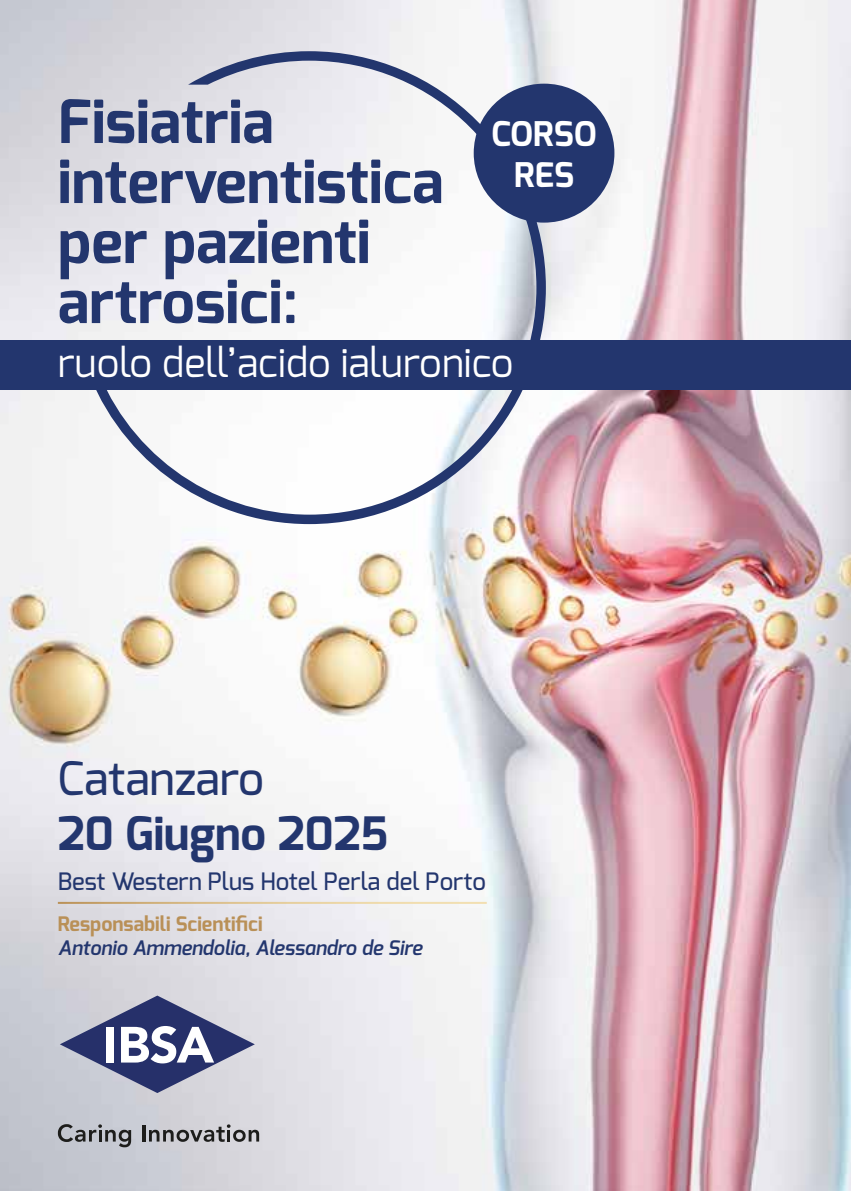
<style>
.page{position:relative;width:851px;height:1191px;background:#fff}
.page>*{position:absolute;margin:0;border:0;box-sizing:border-box;transform-origin:0 0}
.t1{font:700 60px/60px "Exo";color:#23366e}
.t2{font:700 46px "Exo";color:#23366e}
.t3{font:500 46px "Exo";color:#23366e}
.t4{font:40px "Exo";color:#fff}
.t5{font:700 34px/40.8px "Exo";color:#fff;text-align:center}
.t6{font:500 24px "Exo";color:#23366e}
.t7{font:italic 600 20px "Exo";color:#23366e}
.t8{font:700 20px "Exo";color:#b99057}
</style>
<div class="page">
<img style="left:0;top:0;width:850px;height:1191px">
<div style="left:0;top:340px;width:850px;height:49px;background:#23366e"></div>
<svg style="left:83px;top:51px;width:463px;height:473px"></svg>
<div style="left:473px;top:84px;width:141px;height:139px;background:#23366e;border-radius:50%"></div>
<svg style="left:60px;top:995px;width:195px;height:98px;background:#9599b3"></svg>
<hr style="left:142px;top:1124px;width:3px;height:17px;background:#1d1d1b">
<svg style="left:149px;top:1124px;width:110px;height:17px;background:#97969a"></svg>
<svg style="left:58px;top:1124px;width:73px;height:23px;background:#95979d"></svg>
<hr style="left:58px;top:902px;width:428px;height:2px;background:#fff">
<p class="t1" style="left:58px;top:92px;width:387px">Fisiatria interventistica per pazienti artrosici:</p>
<p class="t4" style="left:58px;top:337px;width:457px">ruolo dell’acido ialuronico</p>
<p class="t5" style="left:491px;top:114px;width:107px">CORSO<br>RES</p>
<p class="t3" style="left:58px;top:748px;width:208px">Catanzaro</p>
<p class="t2" style="left:58px;top:803px;width:332px">20 Giugno 2025</p>
<p class="t6" style="left:58px;top:865px;width:429px">Best Western Plus Hotel Perla del Porto</p>
<p class="t8" style="left:58px;top:910px;width:206px">Responsabili Scientifici</p>
<p class="t7" style="left:58px;top:934px;width:366px">Antonio Ammendolia, Alessandro de Sire</p>
</div>
